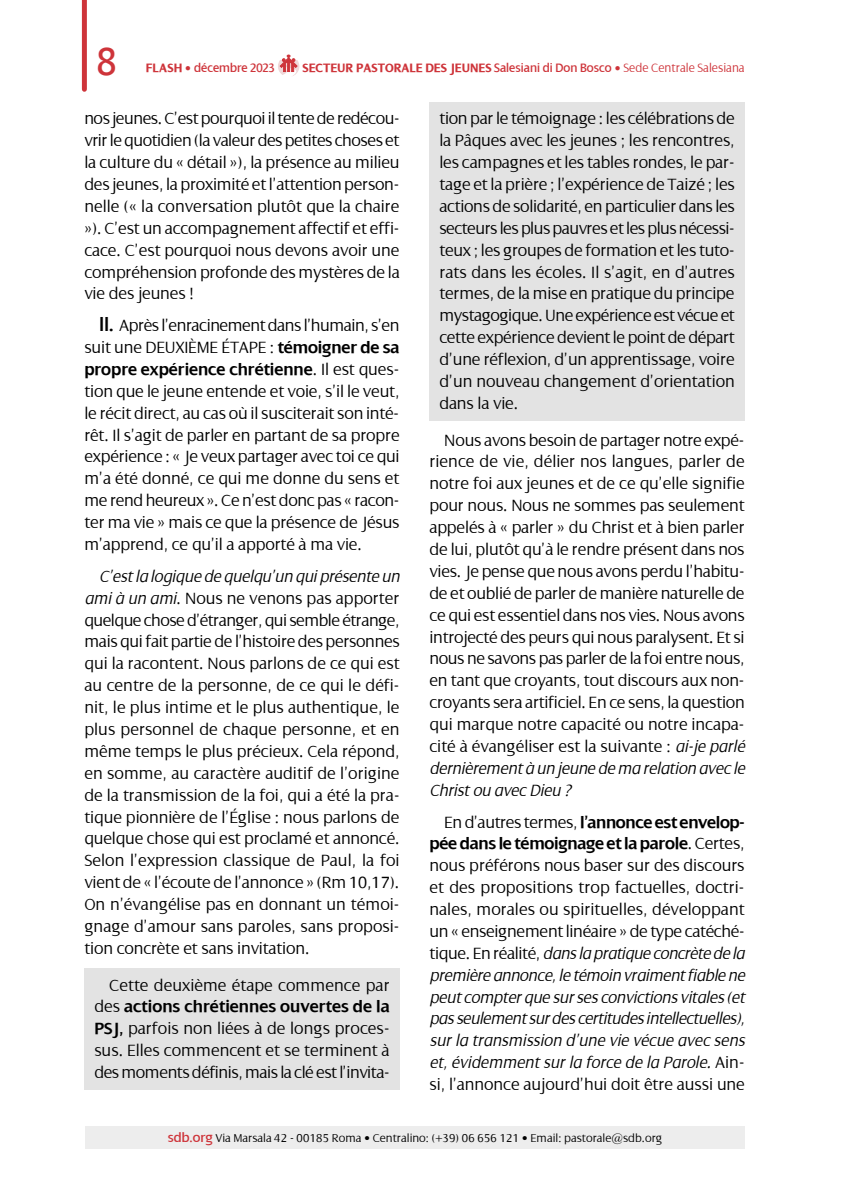
<style>
.page{position:relative;width:844px;height:1191px;background:#fff}
.page>*{position:absolute;margin:0;border:0;box-sizing:border-box;transform-origin:0 0}
.t1{font:42px "Dialog";color:#ce343a;scale:.9 1}
.t2{font:300 17.5px/21.9px "Dialog";letter-spacing:-.01em;color:#000;text-align:justify}
.t3{font:700 13.12px "Dialog";color:#ce343a;scale:.95 1}
.t4{font:13.12px "Dialog";color:#ce343a;scale:.95 1}
.t5{font:300 12.25px "Dialog";color:#000}
.s1{font-weight:700}
.s2{font-weight:400}
.s3{font-weight:300}
.s4{font-weight:400;font-size:21.88px}
.s5{font-weight:600}
.s6{font-style:italic}
.s7{font-weight:400;font-size:14px;color:#ce343a}
</style>
<div class="page">
<div style="left:85px;top:1126px;width:659px;height:22px;background:#ededed"></div>
<svg style="left:278px;top:55px;width:21px;height:21px"></svg>
<div style="left:84px;top:968px;width:315px;height:121px;background:#e3e3e3"></div>
<div style="left:429px;top:102px;width:315px;height:318px;background:#e3e3e3"></div>
<div style="left:82px;top:0;width:5px;height:89px;background:#ce343a"></div>
<h1 class="t1" style="left:97px;top:39px;width:23px">8</h1>
<p class="t4" style="left:146px;top:60px;width:137px"><span class="s1">FLASH •</span> décembre 2023</p>
<p class="t3" style="left:302px;top:60px;width:467px">SECTEUR PASTORALE DES JEUNES <span class="s2">Salesiani di Don Bosco</span> • <span class="s3">Sede Centrale Salesiana</span></p>
<p class="t2" style="left:84px;top:108px;width:317px">nos jeunes. C’est pourquoi il tente de redécou&shy;vrir le quotidien (la valeur des petites choses et la culture du « détail »), la présence au milieu des jeunes, la proximité et l’attention person&shy;nelle (« la conversation plutôt que la chaire »). C’est un accompagnement affectif et effi&shy;cace. C’est pourquoi nous devons avoir une compréhension profonde des mystères de la vie des jeunes !</p>
<p class="t2" style="left:84px;top:315px;width:317px;text-indent:15px"><span class="s4">II.</span> Après l’enracinement dans l’humain, s’en suit une DEUXIÈME ÉTAPE : <span class="s5">témoigner de sa propre expérience chrétienne</span>. Il est ques&shy;tion que le jeune entende et voie, s’il le veut, le récit direct, au cas où il susciterait son inté&shy;rêt. Il s’agit de parler en partant de sa propre expérience : « Je veux partager avec toi ce qui m’a été donné, ce qui me donne du sens et me rend heureux ». Ce n’est donc pas « racon&shy;ter ma vie » mais ce que la présence de Jésus m’apprend, ce qu’il a apporté à ma vie.</p>
<p class="t2" style="left:84px;top:565px;width:317px;text-indent:15px"><span class="s6">C’est la logique de quelqu’un qui présente un ami à un ami</span>. Nous ne venons pas apporter quelque chose d’étranger, qui semble étrange, mais qui fait partie de l’histoire des personnes qui la racontent. Nous parlons de ce qui est au centre de la personne, de ce qui le défi&shy;nit, le plus intime et le plus authentique, le plus personnel de chaque personne, et en même temps le plus précieux. Cela répond, en somme, au caractère auditif de l’origine de la transmission de la foi, qui a été la pra&shy;tique pionnière de l’Église : nous parlons de quelque chose qui est proclamé et annoncé.<br>Selon l’expression classique de Paul, la foi vient de « l’écoute de l’annonce » (Rm 10,17).<br>On n’évangélise pas en donnant un témoi&shy;gnage d’amour sans paroles, sans proposi&shy;tion concrète et sans invitation.</p>
<p class="t2" style="left:94px;top:974px;width:297px;text-indent:15px">Cette deuxième étape commence par des <span class="s5">actions chrétiennes ouvertes de la PSJ,</span> parfois non liées à de longs proces&shy;sus. Elles commencent et se terminent à des moments définis, mais la clé est l’invita-</p>
<p class="t2" style="left:439px;top:108px;width:297px">tion par le témoignage : les célébrations de la Pâques avec les jeunes ; les rencontres, les campagnes et les tables rondes, le par&shy;tage et la prière ; l’expérience de Taizé ; les actions de solidarité, en particulier dans les secteurs les plus pauvres et les plus nécessi&shy;teux ; les groupes de formation et les tuto&shy;rats dans les écoles. Il s’agit, en d’autres termes, de la mise en pratique du principe mystagogique. Une expérience est vécue et cette expérience devient le point de départ d’une réflexion, d’un apprentissage, voire d’un nouveau changement d’orientation dans la vie.</p>
<p class="t2" style="left:429px;top:429px;width:317px;text-indent:15px">Nous avons besoin de partager notre expé&shy;rience de vie, délier nos langues, parler de notre foi aux jeunes et de ce qu’elle signifie pour nous. Nous ne sommes pas seulement appelés à « parler » du Christ et à bien parler de lui, plutôt qu’à le rendre présent dans nos vies. Je pense que nous avons perdu l’habitu&shy;de et oublié de parler de manière naturelle de ce qui est essentiel dans nos vies. Nous avons introjecté des peurs qui nous paralysent. Et si nous ne savons pas parler de la foi entre nous, en tant que croyants, tout discours aux non&shy;croyants sera artificiel. En ce sens, la question qui marque notre capacité ou notre incapa&shy;cité à évangéliser est la suivante : <span class="s6">ai-je parlé dernièrement à un jeune de ma relation avec le Christ ou avec Dieu ?</span></p>
<p class="t2" style="left:429px;top:811px;width:317px;text-indent:15px">En d’autres termes, <span class="s5">l’annonce est envelop&shy;pée dans le témoignage et la parole</span>. Certes, nous préférons nous baser sur des discours et des propositions trop factuelles, doctri&shy;nales, morales ou spirituelles, développant un « enseignement linéaire » de type catéché&shy;tique. En réalité, <span class="s6">dans la pratique concrète de la première annonce, le témoin vraiment fiable ne peut compter que sur ses convictions vitales (et pas seulement sur des certitudes intellectuelles), sur la transmission d’une vie vécue avec sens et, évidemment sur la force de la Parole.</span> Ain&shy;si, l’annonce aujourd’hui doit être aussi une</p>
<p class="t5" style="left:168px;top:1131px;width:496px"><span class="s7">sdb.org</span> Via Marsala 42 - 00185 Roma • Centralino: (+39) 06 656 121 • Email: pastorale@sdb.org</p>
</div>
